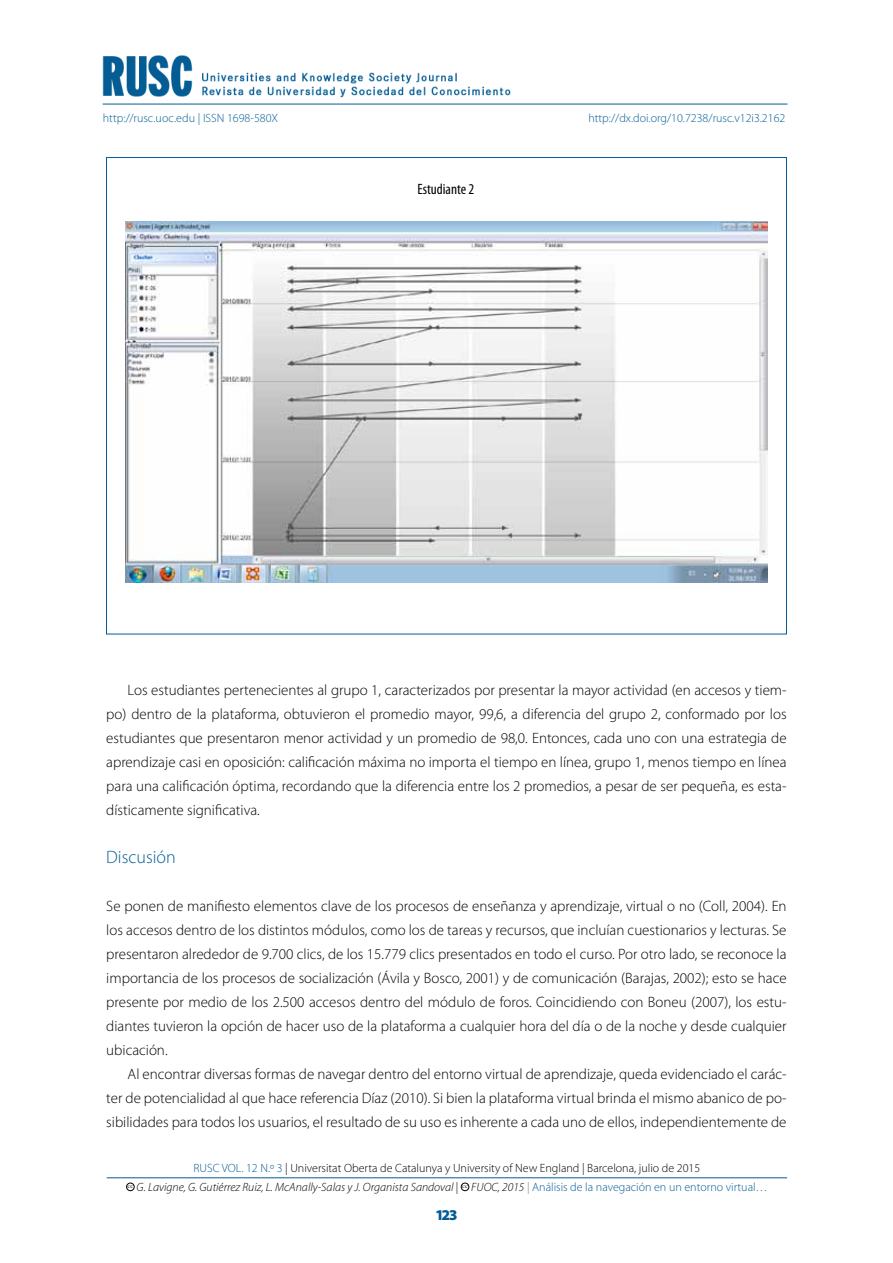
<style>
.page{position:relative;width:893px;height:1263px;background:#fff}
.page>*{position:absolute;margin:0;border:0;box-sizing:border-box;transform-origin:0 0}
.t1{font:300 18px "Myriad Pro";color:#045c95}
.t2{font:300 15px/24px "Myriad Pro";color:#000;text-align:justify}
.t3{font:condensed 15px "Myriad Pro";color:#000}
.t4{font:900 15px "Myriad Pro";color:#045c95}
.t5{font:300 12px "Myriad Pro";color:#045c95}
.t6{font:300 12px "Myriad Pro";color:#000}
.t7{font:italic 300 12px "Myriad Pro";color:#000}
.t8{font:600 3.9px "Adobe Caslon Pro";color:#000}
.s1{color:#045c95}
.s2{font-style:normal}
.s3{font-style:italic;color:#000}
.s4{color:#77787b}
</style>
<div class="page">
<hr style="left:103px;top:104px;width:684px;height:1px;background:#045c95">
<img style="left:202px;top:70px;width:309px;height:28px">
<img style="left:103px;top:55px;width:90px;height:42px">
<hr style="left:107px;top:1177px;width:680px;height:1px;background:#045c95">
<div style="left:126px;top:1183px;width:8px;height:8px;border:1px solid #000;border-radius:50%"></div>
<div style="left:461px;top:1183px;width:8px;height:8px;border:1px solid #000;border-radius:50%"></div>
<img style="left:125px;top:222px;width:642px;height:361px">
<p class="t5" style="left:103px;top:111px;width:177px">http://rusc.uoc.edu | ISSN 1698-580X</p>
<p class="t5" style="left:588px;top:111px;width:198px">http://dx.doi.org/10.7238/rusc.v12i3.2162</p>
<p class="t3" style="left:417px;top:180px;width:58px">Estudiante 2</p>
<p class="t2" style="left:106px;top:678px;width:682px;text-indent:21px">Los estudiantes pertenecientes al grupo 1, caracterizados por presentar la mayor actividad (en accesos y tiem&shy;po) dentro de la plataforma, obtuvieron el promedio mayor, 99,6, a diferencia del grupo 2, conformado por los estudiantes que presentaron menor actividad y un promedio de 98,0. Entonces, cada uno con una estrategia de aprendizaje casi en oposición: calificación máxima no importa el tiempo en línea, grupo 1, menos tiempo en línea para una calificación óptima, recordando que la diferencia entre los 2 promedios, a pesar de ser pequeña, es esta&shy;dísticamente significativa.</p>
<p class="t1" style="left:106px;top:846px;width:71px">Discusión</p>
<p class="t2" style="left:106px;top:894px;width:682px">Se ponen de manifiesto elementos clave de los procesos de enseñanza y aprendizaje, virtual o no (Coll, 2004). En los accesos dentro de los distintos módulos, como los de tareas y recursos, que incluían cuestionarios y lecturas. Se presentaron alrededor de 9.700 clics, de los 15.779 clics presentados en todo el curso. Por otro lado, se reconoce la importancia de los procesos de socialización (Ávila y Bosco, 2001) y de comunicación (Barajas, 2002); esto se hace presente por medio de los 2.500 accesos dentro del módulo de foros. Coincidiendo con Boneu (2007), los estu&shy;diantes tuvieron la opción de hacer uso de la plataforma a cualquier hora del día o de la noche y desde cualquier ubicación.</p>
<p class="t2" style="left:106px;top:1062px;width:682px;text-indent:21px">Al encontrar diversas formas de navegar dentro del entorno virtual de aprendizaje, queda evidenciado el carác&shy;ter de potencialidad al que hace referencia Díaz (2010). Si bien la plataforma virtual brinda el mismo abanico de po&shy;sibilidades para todos los usuarios, el resultado de su uso es inherente a cada uno de ellos, independientemente de</p>
<p class="t6" style="left:194px;top:1161px;width:508px"><span class="s1">RUSC VOL. 12 N.º 3</span> | Universitat Oberta de Catalunya y University of New England | Barcelona, julio de 2015</p>
<p class="t8" style="left:127px;top:1185px;width:7px">CC</p>
<p class="t7" style="left:137px;top:1180px;width:323px">G. Lavigne, G. Gutiérrez Ruiz, L. McAnally-Salas y J. Organista Sandoval <span class="s2">|</span></p>
<p class="t8" style="left:462px;top:1185px;width:7px">CC</p>
<p class="t5" style="left:471px;top:1180px;width:298px"><span class="s3">FUOC, 2015</span> <span class="s4">|</span> Análisis de la navegación en un entorno virtual…</p>
<p class="t4" style="left:436px;top:1206px;width:22px">123</p>
</div>
